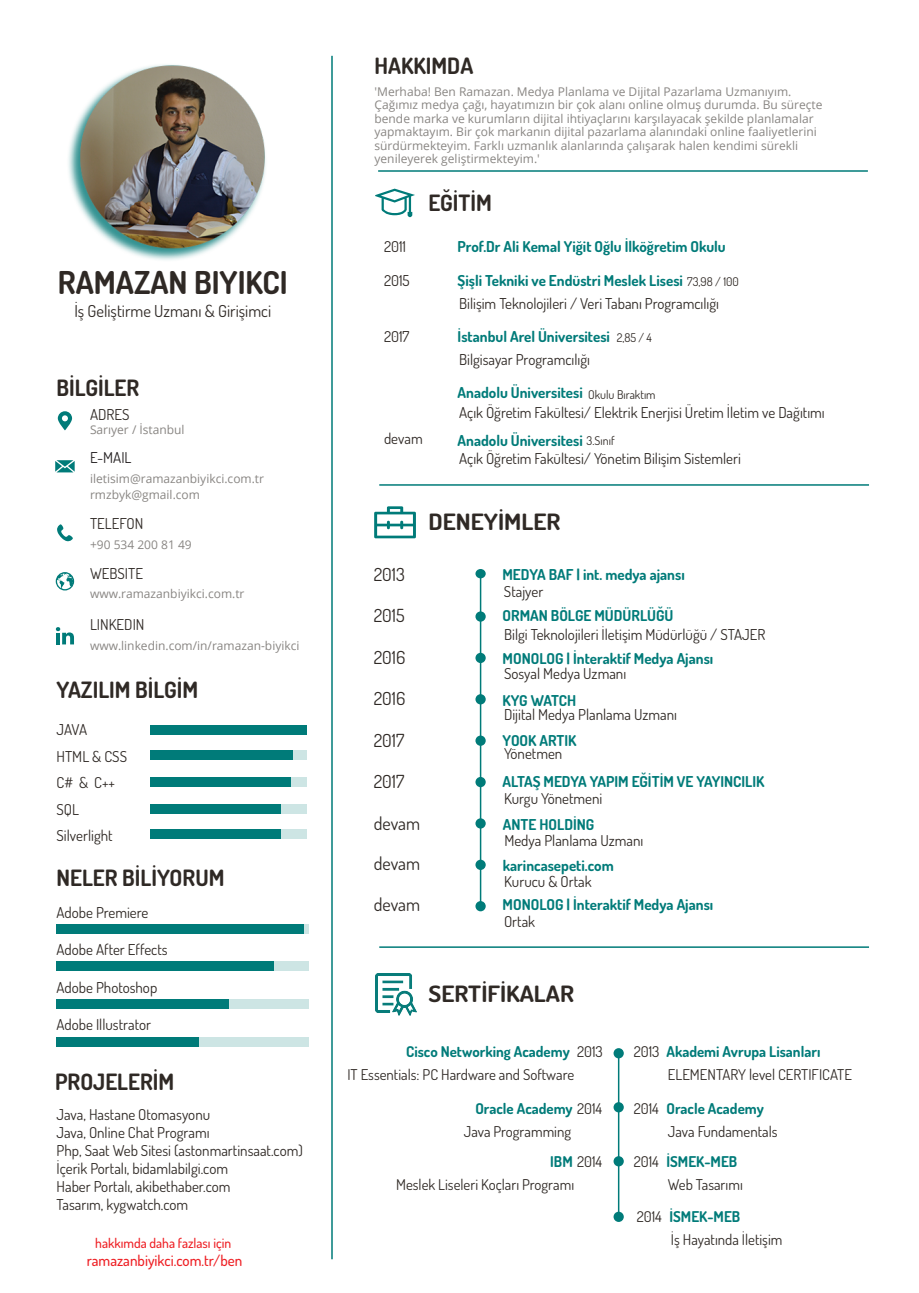
<style>
.page{position:relative;width:919px;height:1293px;background:#fff}
.page>*{position:absolute;margin:0;border:0;box-sizing:border-box;transform-origin:0 0}
.t1{font:700 31.5px "Dosis";color:#2f2925}
.t2{font:700 22.5px "Dosis";color:#2f2925}
.t3{font:700 22.5px "Dosis";color:#2f2925;scale:1.09 1}
.t4{font:18px "Dosis";color:#2f2925}
.t5{font:16.5px "Dosis";color:#2f2925}
.t6{font:15px/18px "Dosis";color:#2f2925}
.t7{font:700 15px "Dosis";color:#007b79}
.t8{font:500 15px "Dosis";color:#ee1e23}
.t9{font:15px "Dosis";color:#231f20}
.t10{font:14.85px/23px "Dosis";color:#2f2925}
.t11{font:500 13.5px "Dosis";color:#ee1e23}
.t12{font:12px/13.5px "Open Sans";color:#898683}
.t13{font:12px "Dosis";color:#2f2925}
.s1{font-weight:700;color:#007b79}
.s2{font-size:12px}
</style>
<div class="page">
<hr style="left:331px;top:56px;width:2px;height:1203px;background:#007b79">
<hr style="left:378px;top:170px;width:489px;height:2px;background:#007b79">
<hr style="left:379px;top:946px;width:490px;height:2px;background:#007b79">
<hr style="left:379px;top:484px;width:490px;height:2px;background:#007b79">
<div style="left:475px;top:694px;width:10px;height:10px;background:#007b79;border-radius:50%"></div>
<div style="left:475px;top:611px;width:10px;height:10px;background:#007b79;border-radius:50%"></div>
<svg style="left:374px;top:506px;width:42px;height:32px"></svg>
<div style="left:475px;top:569px;width:10px;height:9px;background:#007b79;border-radius:50%"></div>
<hr style="left:480px;top:573px;width:1px;height:331px;background:#007b79">
<div style="left:475px;top:653px;width:10px;height:10px;background:#007b79;border-radius:50%"></div>
<div style="left:475px;top:735px;width:10px;height:11px;background:#007b79;border-radius:50%"></div>
<div style="left:475px;top:777px;width:10px;height:10px;background:#007b79;border-radius:50%"></div>
<div style="left:475px;top:818px;width:10px;height:10px;background:#007b79;border-radius:50%"></div>
<div style="left:475px;top:859px;width:10px;height:11px;background:#007b79;border-radius:50%"></div>
<div style="left:475px;top:901px;width:10px;height:10px;background:#007b79;border-radius:50%"></div>
<svg style="left:375px;top:189px;width:40px;height:28px"></svg>
<hr style="left:618px;top:1056px;width:1px;height:161px;background:#007b79">
<img style="left:375px;top:973px;width:42px;height:42px">
<div style="left:613px;top:1048px;width:10px;height:10px;background:#007b79;border-radius:50%"></div>
<div style="left:613px;top:1102px;width:10px;height:10px;background:#007b79;border-radius:50%"></div>
<div style="left:613px;top:1156px;width:10px;height:10px;background:#007b79;border-radius:50%"></div>
<div style="left:613px;top:1211px;width:10px;height:10px;background:#007b79;border-radius:50%"></div>
<svg style="left:58px;top:411px;width:14px;height:19px"></svg>
<div style="left:150px;top:725px;width:157px;height:10px;background:#007b79"></div>
<svg style="left:292px;top:750px;width:15px;height:10px"></svg>
<div style="left:150px;top:750px;width:142px;height:10px;background:#007b79"></div>
<div style="left:150px;top:777px;width:157px;height:10px;background:#cde5e4"></div>
<div style="left:150px;top:777px;width:141px;height:10px;background:#007b79"></div>
<div style="left:150px;top:804px;width:157px;height:9px;background:#cde5e4"></div>
<div style="left:150px;top:804px;width:130px;height:9px;background:#007b79"></div>
<div style="left:56px;top:924px;width:248px;height:9px;background:#007b79"></div>
<div style="left:56px;top:961px;width:253px;height:10px;background:#cde5e4"></div>
<div style="left:56px;top:961px;width:218px;height:10px;background:#007b79"></div>
<div style="left:56px;top:999px;width:253px;height:9px;background:#cde5e4"></div>
<div style="left:56px;top:999px;width:173px;height:9px;background:#007b79"></div>
<div style="left:56px;top:1036px;width:253px;height:10px;background:#cde5e4"></div>
<div style="left:56px;top:1036px;width:143px;height:10px;background:#007b79"></div>
<svg style="left:57px;top:524px;width:16px;height:17px"></svg>
<svg style="left:56px;top:627px;width:18px;height:17px"></svg>
<svg style="left:55px;top:460px;width:20px;height:12px"></svg>
<svg style="left:56px;top:572px;width:18px;height:18px"></svg>
<div style="left:150px;top:829px;width:157px;height:10px;background:#cde5e4"></div>
<div style="left:150px;top:829px;width:130px;height:10px;background:#007b79"></div>
<img style="left:68px;top:64px;width:198px;height:196px">
<h1 class="t1" style="left:58px;top:262px;width:231px">RAMAZAN BIYIKCI</h1>
<p class="t5" style="left:74px;top:300px;width:198px">İş Geliştirme Uzmanı &amp; Girişimci</p>
<h2 class="t2" style="left:56px;top:373px;width:84px">BİLGİLER</h2>
<p class="t6" style="left:90px;top:404px;width:41px">ADRES</p>
<p class="t12" style="left:90px;top:422px;width:96px">Sarıyer / İstanbul</p>
<p class="t9" style="left:90px;top:448px;width:43px">E-MAIL</p>
<p class="t12" style="left:90px;top:471px;width:176px;line-height:15.3px">iletisim@ramazanbiyikci.com.tr rmzbyk@gmail.com</p>
<p class="t6" style="left:90px;top:514px;width:55px">TELEFON</p>
<p class="t12" style="left:90px;top:537px;width:103px">+90 534 200 81 49</p>
<p class="t6" style="left:90px;top:564px;width:55px">WEBSITE</p>
<p class="t12" style="left:90px;top:587px;width:156px">www.ramazanbiyikci.com.tr</p>
<p class="t6" style="left:90px;top:615px;width:56px">LINKEDIN</p>
<p class="t12" style="left:90px;top:638px;width:211px">www.linkedin.com/in/ramazan-biyikci</p>
<h2 class="t2" style="left:56px;top:675px;width:143px">YAZILIM BİLGİM</h2>
<p class="t6" style="left:56px;top:715px;width:72px;line-height:26.7px">JAVA<br>HTML &amp; CSS<br>C# &amp; C++<br>SQL</p>
<p class="t6" style="left:56px;top:826px;width:58px">Silverlight</p>
<h2 class="t2" style="left:56px;top:863px;width:169px">NELER BİLİYORUM</h2>
<p class="t6" style="left:56px;top:902px;width:93px">Adobe Premiere</p>
<p class="t6" style="left:56px;top:940px;width:113px">Adobe After Effects</p>
<p class="t6" style="left:56px;top:977px;width:102px">Adobe Photoshop</p>
<p class="t6" style="left:56px;top:1015px;width:96px">Adobe Illustrator</p>
<h2 class="t2" style="left:55px;top:1067px;width:121px">PROJELERİM</h2>
<p class="t6" style="left:56px;top:1105px;width:248px">Java, Hastane Otomasyonu<br>Java, Online Chat Programı<br>Php, Saat Web Sitesi (astonmartinsaat.com)<br>İçerik Portalı, bidamlabilgi.com<br>Haber Portalı, akibethaber.com<br>Tasarım, kygwatch.com</p>
<p class="t11" style="left:95px;top:1234px;width:137px">hakkımda daha fazlası için</p>
<p class="t8" style="left:87px;top:1250px;width:157px">ramazanbiyikci.com.tr/ben</p>
<h2 class="t2" style="left:374px;top:52px;width:100px">HAKKIMDA</h2>
<p class="t12" style="left:374px;top:84px;width:449px">'Merhaba! Ben Ramazan. Medya Planlama ve Dijital Pazarlama Uzmanıyım.<br>Çağımız medya çağı, hayatımızın bir çok alanı online olmuş durumda. Bu süreçte bende marka ve kurumların dijital ihtiyaçlarını karşılayacak şekilde planlamalar yapmaktayım. Bir çok markanın dijital pazarlama alanındaki online faaliyetlerini sürdürmekteyim. Farklı uzmanlık alanlarında çalışarak halen kendimi sürekli yenileyerek geliştirmekteyim.'</p>
<h2 class="t2" style="left:428px;top:188px;width:65px">EĞİTİM</h2>
<p class="t6" style="left:384px;top:237px;width:24px">2011</p>
<p class="t7" style="left:457px;top:237px;width:270px">Prof.Dr Ali Kemal Yiğit Oğlu İlköğretim Okulu</p>
<p class="t6" style="left:384px;top:271px;width:27px">2015</p>
<p class="t7" style="left:457px;top:271px;width:227px">Şişli Tekniki ve Endüstri Meslek Lisesi</p>
<p class="t6" style="left:459px;top:294px;width:261px">Bilişim Teknolojileri / Veri Tabanı Programcılığı</p>
<p class="t6" style="left:384px;top:327px;width:27px">2017</p>
<p class="t7" style="left:457px;top:327px;width:154px">İstanbul Arel Üniversitesi</p>
<p class="t6" style="left:459px;top:350px;width:132px">Bilgisayar Programcılığı</p>
<p class="t13" style="left:588px;top:386px;width:69px">Okulu Bıraktım</p>
<p class="t6" style="left:459px;top:403px;width:367px">Açık Öğretim Fakültesi/ Elektrik Enerjisi Üretim İletim ve Dağıtımı</p>
<p class="t13" style="left:687px;top:274px;width:53px">73,98 / 100</p>
<p class="t13" style="left:616px;top:329px;width:37px">2,85 / 4</p>
<p class="t7" style="left:457px;top:383px;width:127px">Anadolu Üniversitesi</p>
<p class="t6" style="left:384px;top:429px;width:40px">devam</p>
<p class="t6" style="left:457px;top:431px;width:285px;line-height:18.6px"><span class="s1">Anadolu Üniversitesi</span> <span class="s2">3.Sınıf<br></span>Açık Öğretim Fakültesi/ Yönetim Bilişim Sistemleri</p>
<p class="t4" style="left:374px;top:562px;width:33px">2013</p>
<h2 class="t3" style="left:428px;top:507px;width:122px">DENEYİMLER</h2>
<p class="t7" style="left:502px;top:564px;width:184px">MEDYA BAF | int. medya ajansı</p>
<p class="t6" style="left:504px;top:582px;width:41px">Stajyer</p>
<p class="t4" style="left:374px;top:604px;width:32px">2015</p>
<p class="t7" style="left:502px;top:606px;width:172px">ORMAN BÖLGE MÜDÜRLÜĞÜ</p>
<p class="t4" style="left:374px;top:645px;width:33px">2016</p>
<p class="t6" style="left:504px;top:625px;width:263px">Bilgi Teknolojileri İletişim Müdürlüğü / STAJER</p>
<p class="t7" style="left:502px;top:648px;width:212px">MONOLOG | İnteraktif Medya Ajansı</p>
<p class="t6" style="left:504px;top:664px;width:124px">Sosyal Medya Uzmanı</p>
<p class="t4" style="left:374px;top:687px;width:33px">2016</p>
<p class="t7" style="left:502px;top:690px;width:75px">KYG WATCH</p>
<p class="t6" style="left:504px;top:705px;width:174px">Dijital Medya Planlama Uzmanı</p>
<p class="t4" style="left:374px;top:728px;width:32px">2017</p>
<p class="t7" style="left:502px;top:730px;width:75px">YOOK ARTIK</p>
<p class="t6" style="left:504px;top:744px;width:60px">Yönetmen</p>
<p class="t4" style="left:374px;top:769px;width:32px">2017</p>
<p class="t7" style="left:502px;top:772px;width:263px">ALTAŞ MEDYA YAPIM EĞİTİM VE YAYINCILIK</p>
<p class="t6" style="left:504px;top:789px;width:100px">Kurgu Yönetmeni</p>
<p class="t4" style="left:374px;top:811px;width:48px">devam</p>
<p class="t7" style="left:503px;top:815px;width:93px">ANTE HOLDİNG</p>
<p class="t4" style="left:374px;top:851px;width:48px">devam</p>
<p class="t4" style="left:374px;top:892px;width:48px">devam</p>
<p class="t6" style="left:504px;top:831px;width:140px">Medya Planlama Uzmanı</p>
<p class="t7" style="left:502px;top:855px;width:112px">karincasepeti.com</p>
<p class="t6" style="left:504px;top:872px;width:89px">Kurucu &amp; Ortak</p>
<p class="t7" style="left:502px;top:895px;width:212px">MONOLOG | İnteraktif Medya Ajansı</p>
<p class="t6" style="left:504px;top:911px;width:33px">Ortak</p>
<h2 class="t3" style="left:428px;top:979px;width:135px">SERTİFİKALAR</h2>
<p class="t10" style="left:347px;top:1040px;width:257px;text-indent:59px"><span class="s1">Cisco Networking Academy</span> 2013<br>IT Essentials: PC Hardware and Software</p>
<p class="t10" style="left:668px;top:1040px;width:185px;text-indent:-34px">2013 <span class="s1">Akademi Avrupa Lisanları<br></span>ELEMENTARY level CERTIFICATE</p>
<p class="t10" style="left:464px;top:1097px;width:140px;text-indent:12px"><span class="s1">Oracle Academy</span> 2014<br>Java Programming</p>
<p class="t10" style="left:668px;top:1097px;width:111px;text-indent:-34px">2014 <span class="s1">Oracle Academy<br></span>Java Fundamentals</p>
<p class="t10" style="left:396px;top:1149px;width:207px;text-indent:154px"><span class="s1">IBM</span> 2014<br>Meslek Liseleri Koçları Programı</p>
<p class="t10" style="left:668px;top:1149px;width:76px;text-indent:-34px">2014 <span class="s1">İSMEK-MEB<br></span>Web Tasarımı</p>
<p class="t10" style="left:671px;top:1204px;width:113px;text-indent:-34px">2014 <span class="s1">İSMEK-MEB<br></span>İş Hayatında İletişim</p>
</div>
